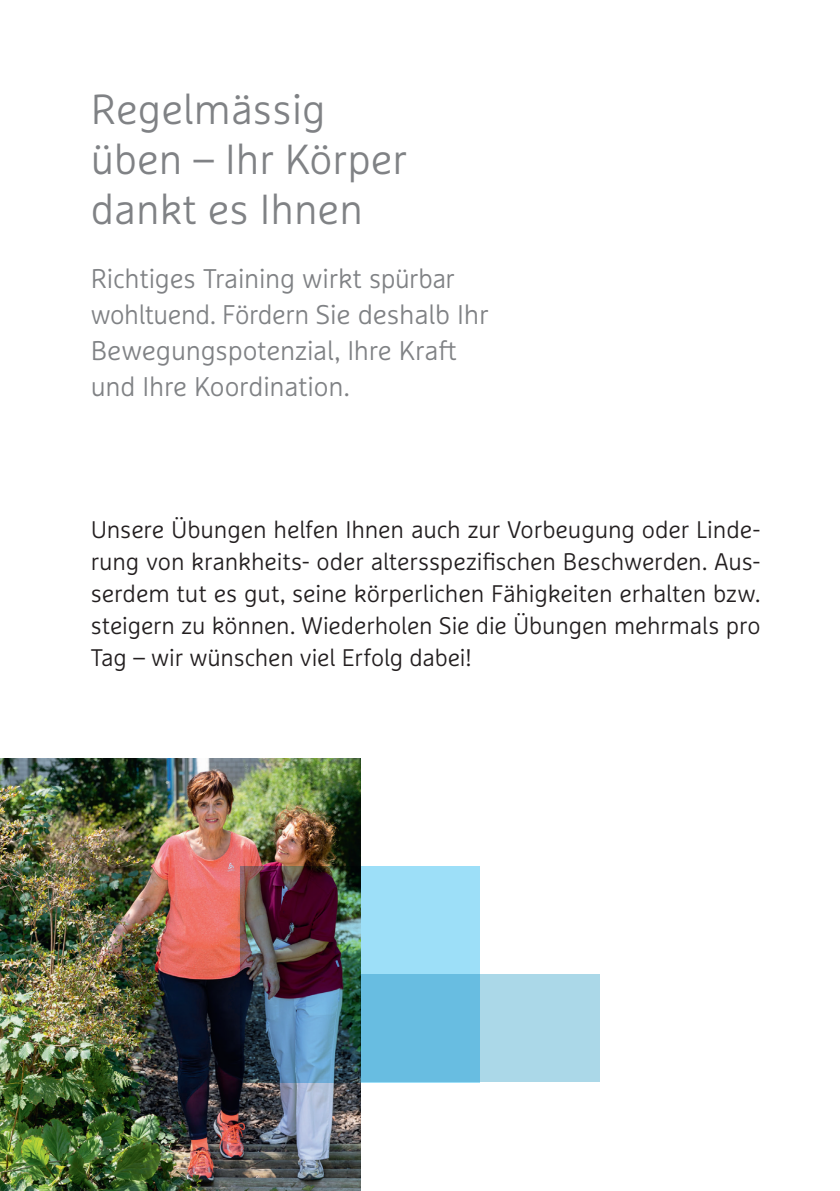
<style>
.page{position:relative;width:840px;height:1191px;background:#fff}
.page>*{position:absolute;margin:0;border:0;box-sizing:border-box;transform-origin:0 0}
.t1{font:300 42px/50px "Marselis Pro";color:#808285}
.t2{font:300 27px/36px "Marselis Pro";letter-spacing:-.01em;color:#808285}
.t3{font:300 24px/32px "Marselis Pro";letter-spacing:-.01em;color:#231f20;text-align:justify}
</style>
<div class="page">
<img style="left:0;top:758px;width:360px;height:433px">
<img style="left:240px;top:866px;width:239px;height:216px">
<svg style="left:360px;top:974px;width:239px;height:108px;background:#88c9e3"></svg>
<h1 class="t1" style="left:91px;top:83px;width:318px">Regelmässig üben – Ihr Körper dankt es Ihnen</h1>
<p class="t2" style="left:91px;top:260px;width:399px">Richtiges Training wirkt spürbar wohltuend. Fördern Sie deshalb Ihr<br>Bewegungspotenzial, Ihre Kraft und Ihre Koordination.</p>
<p class="t3" style="left:91px;top:513px;width:670px">Unsere Übungen helfen Ihnen auch zur Vorbeugung oder Linde&shy;rung von krankheits- oder altersspezifischen Beschwerden. Aus&shy;serdem tut es gut, seine körperlichen Fähigkeiten erhalten bzw. steigern zu können. Wiederholen Sie die Übungen mehrmals pro Tag – wir wünschen viel Erfolg dabei!</p>
</div>
